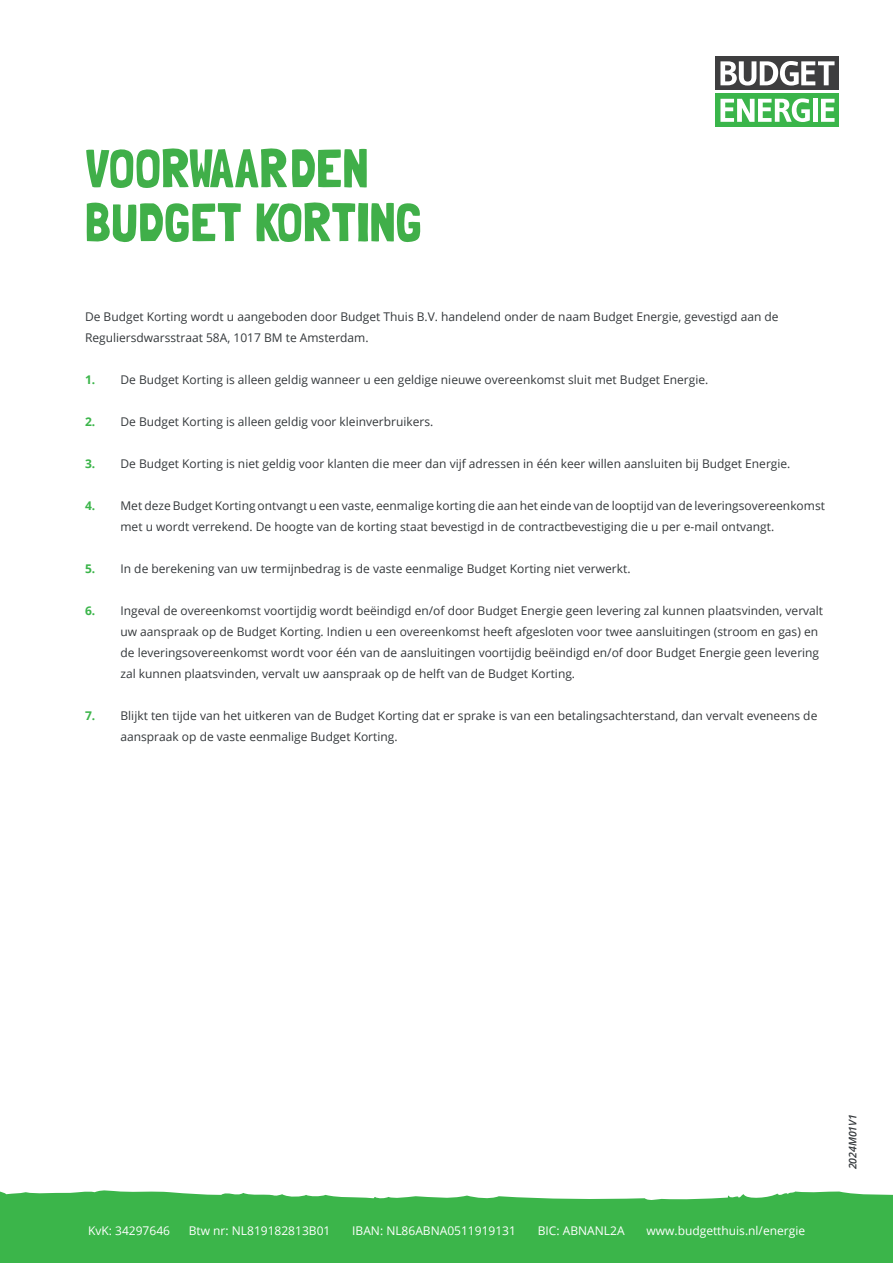
<style>
.page{position:relative;width:893px;height:1263px;background:#fff}
.page>*{position:absolute;margin:0;border:0;box-sizing:border-box;transform-origin:0 0}
.t1{font:54px "Londrina Solid";color:#40af49}
.Standaard_alinea{font:12px/21px "Open Sans";color:#34383b}
.t2{font:12px "Open Sans";color:#fff}
.Standaard_alinea-2{font:700 12px "Open Sans";color:#3bb54a}
.t3{font:italic 600 10.5px "Open Sans";color:#34383b}
</style>
<div class="page">
<svg style="left:0;top:1190px;width:893px;height:73px;background:#4aba58"></svg>
<div style="left:715px;top:94px;width:124px;height:33px;background:#3ab54a"></div>
<div style="left:715px;top:56px;width:124px;height:34px;background:#3e3e3f"></div>
<svg style="left:720px;top:61px;width:114px;height:25px"></svg>
<svg style="left:720px;top:98px;width:90px;height:24px"></svg>
<div style="left:813px;top:99px;width:5px;height:23px;background:#fff"></div>
<svg style="left:821px;top:99px;width:13px;height:23px"></svg>
<p class="t1" style="left:85px;top:137px;width:285px">VOORWAARDEN</p>
<p class="t1" style="left:85px;top:191px;width:338px">BUDGET KORTING</p>
<p class="Standaard_alinea" style="left:85px;top:306px;width:695px">De Budget Korting wordt u aangeboden door Budget Thuis B.V. handelend onder de naam Budget Energie, gevestigd aan de<br>Reguliersdwarsstraat 58A, 1017 BM te Amsterdam.</p>
<p class="Standaard_alinea-2" style="left:85px;top:371px;width:12px">1.</p>
<p class="Standaard_alinea-2" style="left:85px;top:413px;width:12px">2.</p>
<p class="Standaard_alinea-2" style="left:85px;top:455px;width:12px">3.</p>
<p class="Standaard_alinea-2" style="left:85px;top:497px;width:12px">4.</p>
<p class="Standaard_alinea" style="left:120px;top:369px;width:589px">De Budget Korting is alleen geldig wanneer u een geldige nieuwe overeenkomst sluit met Budget Energie.</p>
<p class="Standaard_alinea" style="left:120px;top:411px;width:314px">De Budget Korting is alleen geldig voor kleinverbruikers.</p>
<p class="Standaard_alinea" style="left:120px;top:453px;width:671px">De Budget Korting is niet geldig voor klanten die meer dan vijf adressen in één keer willen aansluiten bij Budget Energie.</p>
<p class="Standaard_alinea" style="left:120px;top:495px;width:706px">Met deze Budget Korting ontvangt u een vaste, eenmalige korting die aan het einde van de looptijd van de leveringsovereenkomst met u wordt verrekend. De hoogte van de korting staat bevestigd in de contractbevestiging die u per e-mail ontvangt.</p>
<p class="Standaard_alinea" style="left:120px;top:558px;width:512px">In de berekening van uw termijnbedrag is de vaste eenmalige Budget Korting niet verwerkt.</p>
<p class="Standaard_alinea" style="left:120px;top:600px;width:704px">Ingeval de overeenkomst voortijdig wordt beëindigd en/of door Budget Energie geen levering zal kunnen plaatsvinden, vervalt uw aanspraak op de Budget Korting. Indien u een overeenkomst heeft afgesloten voor twee aansluitingen (stroom en gas) en de leveringsovereenkomst wordt voor één van de aansluitingen voortijdig beëindigd en/of door Budget Energie geen levering zal kunnen plaatsvinden, vervalt uw aanspraak op de helft van de Budget Korting.</p>
<p class="Standaard_alinea" style="left:120px;top:705px;width:698px">Blijkt ten tijde van het uitkeren van de Budget Korting dat er sprake is van een betalingsachterstand, dan vervalt eveneens de aanspraak op de vaste eenmalige Budget Korting.</p>
<p class="Standaard_alinea-2" style="left:85px;top:560px;width:12px">5.</p>
<p class="Standaard_alinea-2" style="left:85px;top:602px;width:12px">6.</p>
<p class="Standaard_alinea-2" style="left:85px;top:707px;width:12px">7.</p>
<p class="t2" style="left:88px;top:1222px;width:83px">KvK: 34297646</p>
<p class="t2" style="left:189px;top:1222px;width:143px">Btw nr: NL819182813B01</p>
<p class="t2" style="left:352px;top:1222px;width:165px">IBAN: NL86ABNA0511919131</p>
<p class="t2" style="left:538px;top:1222px;width:88px">BIC: ABNANL2A</p>
<p class="t2" style="left:646px;top:1222px;width:160px">www.budgetthuis.nl/energie</p>
<p class="t2" style="left:101px;top:1225px;width:83px">KvK: 43297646</p>
<p class="t2" style="left:205px;top:1225px;width:143px">Btw nr: NL819182813B01</p>
<p class="t2" style="left:368px;top:1225px;width:165px">IBAN: NL86ABNA0511919131</p>
<p class="t2" style="left:554px;top:1225px;width:88px">BIC: ABNANL2A</p>
<p class="t2" style="left:663px;top:1225px;width:128px">www.budgetenergie.nl</p>
<p class="t3" style="left:845px;top:1169px;width:57px;rotate:-90deg">2024M01V1</p>
<p class="t3" style="left:845px;top:1169px;width:54px;rotate:-90deg">V.001.2022</p>
</div>
